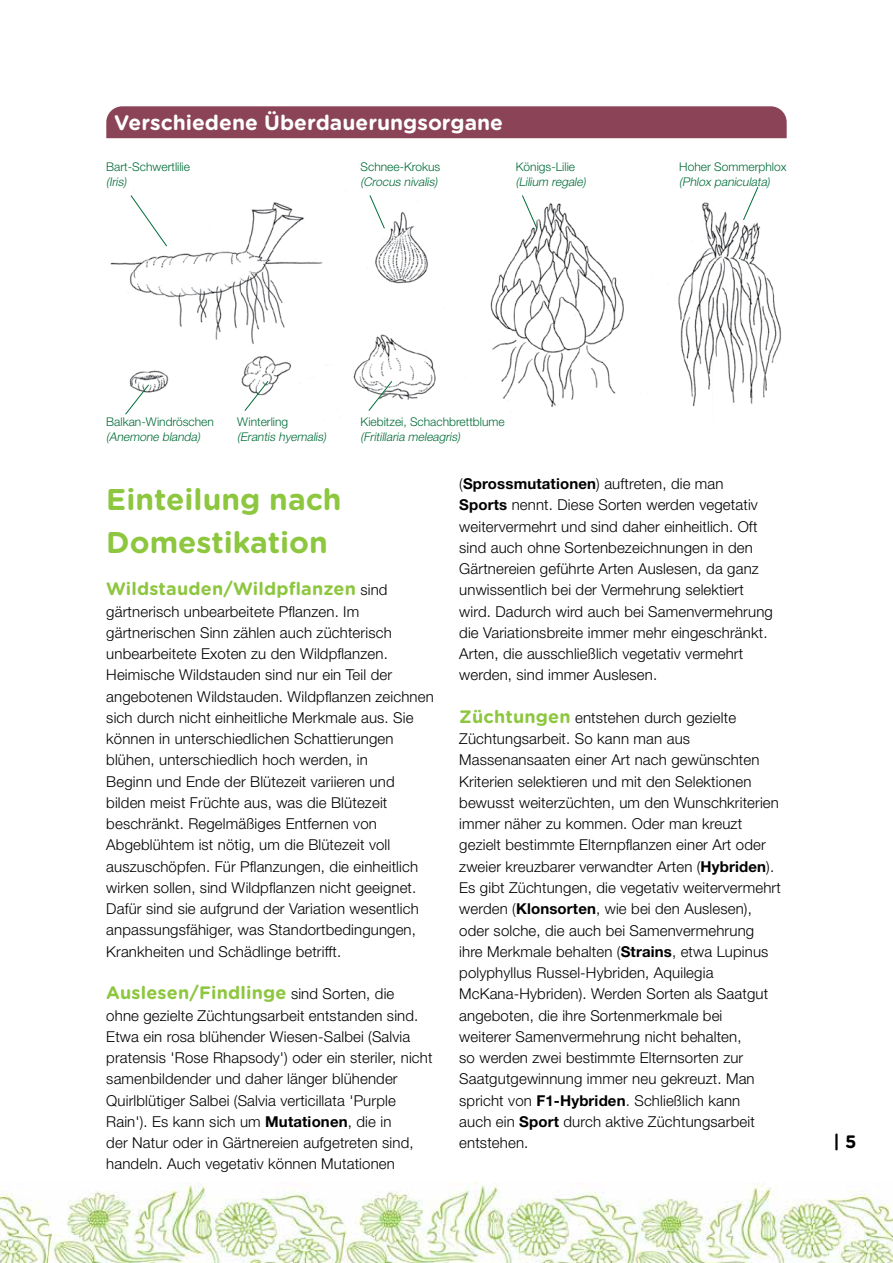
<style>
.page{position:relative;width:893px;height:1263px;background:#fff}
.page>*{position:absolute;margin:0;border:0;box-sizing:border-box;transform-origin:0 0}
.t1{font:700 30px/42.5px "Gotham Rounded";color:#8dc63f}
.t2{font:700 21px "Gotham Rounded";color:#fff}
.t3{font:700 18px "Gotham Rounded";letter-spacing:.01em;color:#8dc63f}
.t4{font:700 18px "Gotham Rounded";color:#000}
.t5{font:300 15px/21.3px "Helvetica Neue LT Pro";letter-spacing:.01em;color:#000}
.t6{font:300 12px "Helvetica Neue LT Pro";color:#006d38}
.t7{font:italic 300 12px "Helvetica Neue LT Pro";color:#006d38}
.s1{font-family:"Helvetica Neue LT Pro";font-weight:300;font-size:15px;color:#000}
.s2{font-weight:700}
.s3{font-family:"Gotham Rounded";font-weight:700;font-size:18px;color:#8dc63f}
</style>
<div class="page">
<img style="left:48px;top:1182px;width:845px;height:81px">
<img style="left:0;top:1193px;width:48px;height:70px">
<img style="left:110px;top:202px;width:671px;height:205px">
<div style="left:106px;top:106px;width:681px;height:32px;background:#8b4358"></div>
<svg style="left:125px;top:384px;width:24px;height:31px"></svg>
<svg style="left:244px;top:381px;width:25px;height:30px"></svg>
<svg style="left:368px;top:381px;width:24px;height:30px"></svg>
<svg style="left:369px;top:195px;width:16px;height:34px"></svg>
<svg style="left:522px;top:195px;width:15px;height:34px"></svg>
<svg style="left:743px;top:186px;width:16px;height:34px"></svg>
<svg style="left:130px;top:195px;width:37px;height:52px"></svg>
<h2 class="t2" style="left:114px;top:107px;width:390px">Verschiedene Überdauerungsorgane</h2>
<p class="t6" style="left:106px;top:159px;width:85px">Bart-Schwertlilie</p>
<p class="t7" style="left:106px;top:174px;width:22px">(Iris)</p>
<p class="t6" style="left:361px;top:159px;width:81px">Schnee-Krokus</p>
<p class="t7" style="left:361px;top:174px;width:78px">(Crocus nivalis)</p>
<p class="t6" style="left:516px;top:159px;width:61px">Königs-Lilie</p>
<p class="t7" style="left:516px;top:174px;width:71px">(Lilium regale)</p>
<p class="t6" style="left:679px;top:159px;width:109px">Hoher Sommerphlox</p>
<p class="t7" style="left:679px;top:174px;width:92px">(Phlox paniculata)</p>
<p class="t6" style="left:106px;top:414px;width:109px">Balkan-Windröschen</p>
<p class="t7" style="left:106px;top:429px;width:95px">(Anemone blanda)</p>
<p class="t6" style="left:237px;top:414px;width:52px">Winterling</p>
<p class="t7" style="left:237px;top:429px;width:90px">(Erantis hyemalis)</p>
<p class="t6" style="left:361px;top:414px;width:146px">Kiebitzei, Schachbrettblume</p>
<p class="t7" style="left:361px;top:429px;width:101px">(Fritillaria meleagris)</p>
<h1 class="t1" style="left:106px;top:477px;width:237px">Einteilung nach<br>Domestikation</h1>
<p class="t3" style="left:106px;top:576px;width:283px">Wildstauden/Wildpflanzen <span class="s1">sind</span></p>
<p class="t5" style="left:106px;top:600px;width:329px">gärtnerisch unbearbeitete Pflanzen. Im gärtnerischen Sinn zählen auch züchterisch unbearbeitete Exoten zu den Wildpflanzen.<br>Heimische Wildstauden sind nur ein Teil der angebotenen Wildstauden. Wildpflanzen zeichnen sich durch nicht einheitliche Merkmale aus. Sie können in unterschiedlichen Schattierungen blühen, unterschiedlich hoch werden, in<br>Beginn und Ende der Blütezeit variieren und bilden meist Früchte aus, was die Blütezeit beschränkt. Regelmäßiges Entfernen von Abgeblühtem ist nötig, um die Blütezeit voll auszuschöpfen. Für Pflanzungen, die einheitlich wirken sollen, sind Wildpflanzen nicht geeignet.<br>Dafür sind sie aufgrund der Variation wesentlich anpassungsfähiger, was Standortbedingungen, Krankheiten und Schädlinge betrifft.</p>
<p class="t3" style="left:106px;top:980px;width:290px">Auslesen/Findlinge <span class="s1">sind Sorten, die</span></p>
<p class="t5" style="left:106px;top:1004px;width:328px">ohne gezielte Züchtungsarbeit entstanden sind.<br>Etwa ein rosa blühender Wiesen-Salbei (Salvia pratensis 'Rose Rhapsody') oder ein steriler, nicht samenbildender und daher länger blühender Quirlblütiger Salbei (Salvia verticillata 'Purple Rain'). Es kann sich um <span class="s2">Mutationen</span>, die in<br>der Natur oder in Gärtnereien aufgetreten sind, handeln. Auch vegetativ können Mutationen</p>
<p class="t5" style="left:459px;top:473px;width:315px">(<span class="s2">Sprossmutationen</span>) auftreten, die man <span class="s2">Sports</span> nennt. Diese Sorten werden vegetativ weitervermehrt und sind daher einheitlich. Oft sind auch ohne Sortenbezeichnungen in den Gärtnereien geführte Arten Auslesen, da ganz unwissentlich bei der Vermehrung selektiert wird. Dadurch wird auch bei Samenvermehrung die Variationsbreite immer mehr eingeschränkt.<br>Arten, die ausschließlich vegetativ vermehrt werden, sind immer Auslesen.</p>
<p class="t5" style="left:459px;top:707px;width:323px"><span class="s3">Züchtungen</span> entstehen durch gezielte Züchtungsarbeit. So kann man aus Massenansaaten einer Art nach gewünschten Kriterien selektieren und mit den Selektionen bewusst weiterzüchten, um den Wunschkriterien immer näher zu kommen. Oder man kreuzt gezielt bestimmte Elternpflanzen einer Art oder zweier kreuzbarer verwandter Arten (<span class="s2">Hybriden</span>).<br>Es gibt Züchtungen, die vegetativ weitervermehrt werden (<span class="s2">Klonsorten</span>, wie bei den Auslesen), oder solche, die auch bei Samenvermehrung ihre Merkmale behalten (<span class="s2">Strains</span>, etwa Lupinus polyphyllus Russel-Hybriden, Aquilegia McKana-Hybriden). Werden Sorten als Saatgut angeboten, die ihre Sortenmerkmale bei<br>weiterer Samenvermehrung nicht behalten,<br>so werden zwei bestimmte Elternsorten zur Saatgutgewinnung immer neu gekreuzt. Man spricht von <span class="s2">F1-Hybriden</span>. Schließlich kann<br>auch ein <span class="s2">Sport</span> durch aktive Züchtungsarbeit entstehen.</p>
<p class="t4" style="left:833px;top:1128px;width:25px">| 5</p>
</div>
